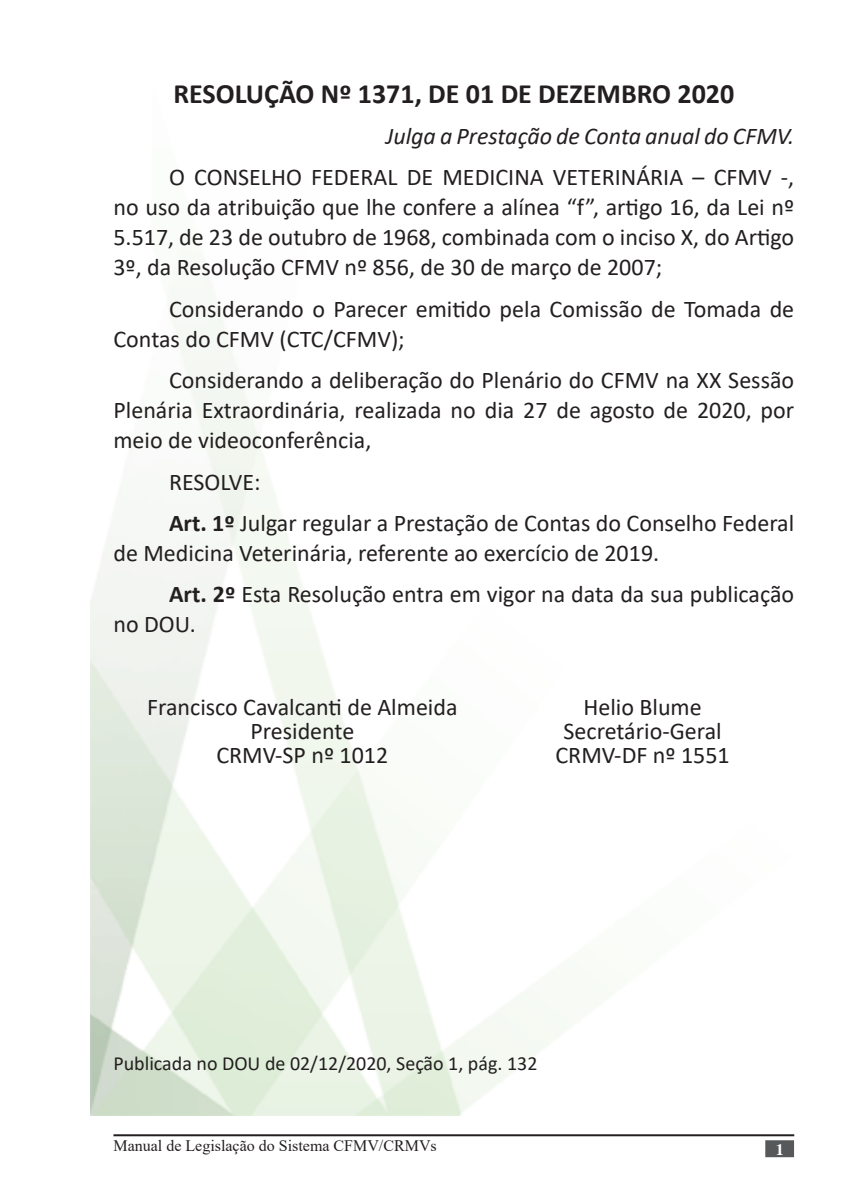
<style>
.page{position:relative;width:851px;height:1191px;background:#fff}
.page>*{position:absolute;margin:0;border:0;box-sizing:border-box;transform-origin:0 0}
.t1{font:700 28px "Calibri";color:#231f20}
.Corpo_de_texto_2{font:24px/30px "Calibri";color:#231f20}
.Recuo_de_corpo_de_te{font:italic 24px "Calibri";color:#231f20}
.t2{font:20px "Calibri";color:#231f20}
.t3{font:16px "Times New Roman";color:#231f20}
.Apresentação{font:700 16px "Times";color:#fff}
.s1{font-weight:700}
</style>
<div class="page">
<hr style="left:113px;top:1134px;width:681px;height:2px;background:#231f20">
<div style="left:765px;top:1140px;width:28px;height:17px;background:#57585a;border:2px solid #57585a"></div>
<p class="t1" style="left:173px;top:74px;width:562px">RESOLUÇÃO Nº 1371, DE 01 DE DEZEMBRO 2020</p>
<p class="Recuo_de_corpo_de_te" style="left:386px;top:119px;width:410px">Julga a Prestação de Conta anual do CFMV.</p>
<p class="Corpo_de_texto_2" style="left:113px;top:162px;width:682px;text-align:justify;text-indent:56px">O CONSELHO FEDERAL DE MEDICINA VETERINÁRIA – CFMV -, no uso da atribuição que lhe confere a alínea “f”, artigo 16, da Lei nº 5.517, de 23 de outubro de 1968, combinada com o inciso X, do Artigo 3º, da Resolução CFMV nº 856, de 30 de março de 2007;</p>
<p class="Corpo_de_texto_2" style="left:113px;top:293px;width:682px;text-indent:56px">Considerando o Parecer emitido pela Comissão de Tomada de<br>Contas do CFMV (CTC/CFMV);</p>
<p class="Corpo_de_texto_2" style="left:113px;top:364px;width:682px;text-align:justify;text-indent:56px">Considerando a deliberação do Plenário do CFMV na XX Sessão Plenária Extraordinária, realizada no dia 27 de agosto de 2020, por meio de videoconferência,</p>
<p class="Corpo_de_texto_2" style="left:169px;top:466px;width:93px">RESOLVE:</p>
<p class="Corpo_de_texto_2" style="left:113px;top:507px;width:682px;text-indent:56px"><span class="s1">Art. 1º</span> Julgar regular a Prestação de Contas do Conselho Federal de Medicina Veterinária, referente ao exercício de 2019.</p>
<p class="Corpo_de_texto_2" style="left:113px;top:578px;width:682px;text-indent:56px"><span class="s1">Art. 2º</span> Esta Resolução entra em vigor na data da sua publicação no DOU.</p>
<p class="Corpo_de_texto_2" style="left:147px;top:692px;width:312px">Francisco Cavalcanti de Almeida</p>
<p class="Corpo_de_texto_2" style="left:250px;top:716px;width:105px">Presidente</p>
<p class="Corpo_de_texto_2" style="left:216px;top:740px;width:173px">CRMV-SP nº 1012</p>
<p class="Corpo_de_texto_2" style="left:583px;top:692px;width:120px">Helio Blume</p>
<p class="Corpo_de_texto_2" style="left:563px;top:716px;width:160px">Secretário-Geral</p>
<p class="Corpo_de_texto_2" style="left:555px;top:740px;width:176px">CRMV-DF nº 1551</p>
<p class="t2" style="left:113px;top:1049px;width:425px">Publicada no DOU de 02/12/2020, Seção 1, pág. 132</p>
<p class="t3" style="left:113px;top:1134px;width:325px">Manual de Legislação do Sistema CFMV/CRMVs</p>
<p class="Apresentação" style="left:775px;top:1140px;width:9px">1</p>
</div>
